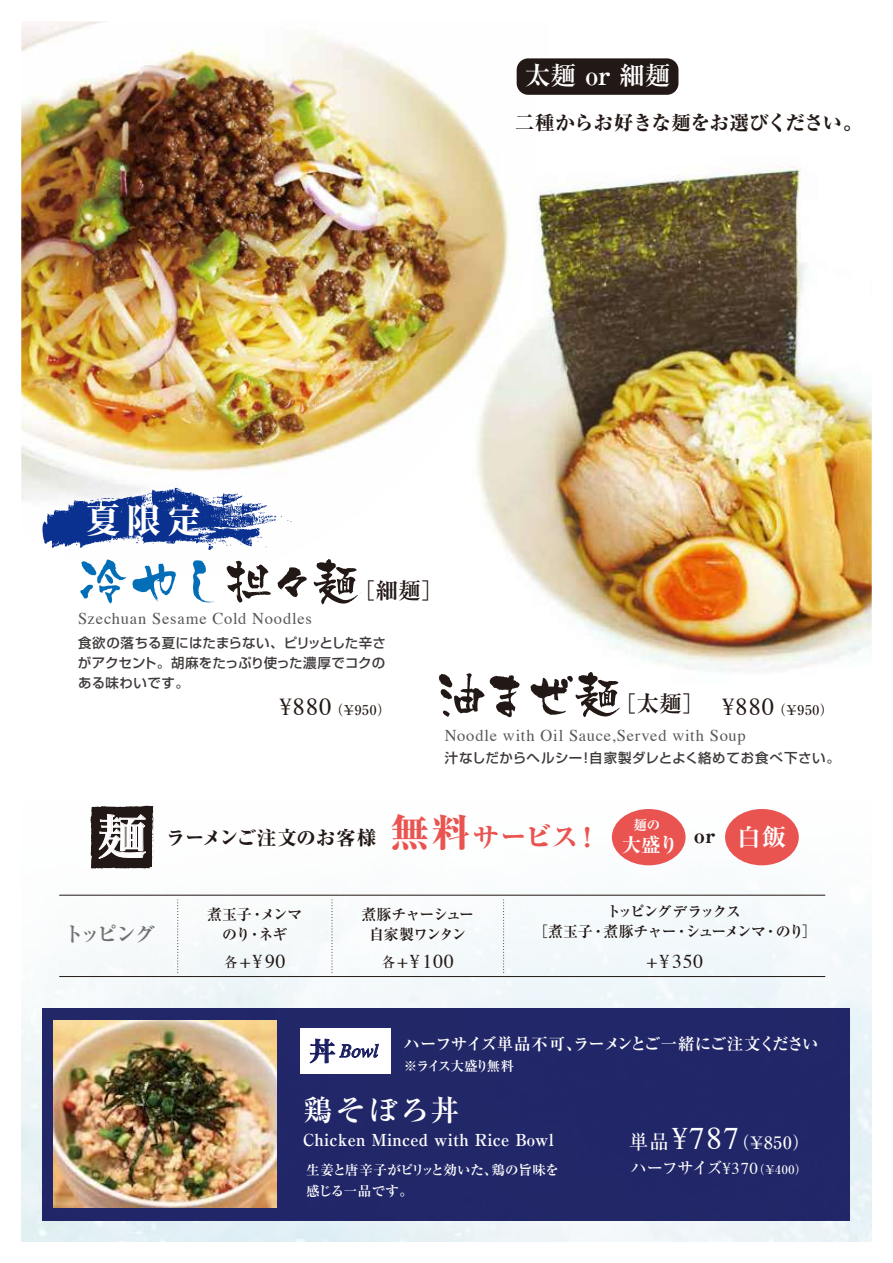
<style>
.page{position:relative;width:893px;height:1263px;background:#fff}
.page>*{position:absolute;margin:0;border:0;box-sizing:border-box;transform-origin:0 0}
.t1{font:50.4px "Kyo Madoka Kana B";letter-spacing:-.11em;color:#036eb8}
.t2{font:50.4px "Kyo Madoka Kana B";color:#221815}
.t3{font:48px "Hira Min Pro W6";color:#fff}
.t4{font:800 34.65px "Ryumin Pro";color:#fff}
.t5{font:700 29.25px "Ryumin Pro";letter-spacing:.11em;color:#fff}
.t6{font:800 27px "Ryumin Pro";color:#ea5450}
.t7{font:700 25.5px "Ryumin Pro";color:#fff}
.t8{font:700 22.5px "Ryumin Pro";color:#221815}
.t9{font:700 21px "Ryumin Pro";letter-spacing:-.14em;color:#727171}
.t10{font:800 19.5px "Ryumin Pro";letter-spacing:-.01em;color:#221815}
.t11{font:19.5px "Times";letter-spacing:.05em;color:#221815}
.t12{font:700 expanded 19.5px "Ryumin Pro";color:#fff}
.t13{font:italic 18.9px "Times";color:#171c61}
.t14{font:500 17.1px "Ryumin Pro";color:#fff}
.t15{font:16.5px "Times";letter-spacing:.045em;color:#595757}
.t16{font:700 16.5px "Ryumin Pro";letter-spacing:-.07em;color:#fff}
.t17{font:700 16.5px "Ryumin Pro";letter-spacing:.01em;color:#fff}
.t18{font:500 16.5px "Ryumin Pro";letter-spacing:-.08em;color:#fff}
.t19{font:700 15px/19.5px "Ryumin Pro";letter-spacing:-.09em;color:#221815;text-align:center}
.t20{font:700 15px/19.5px "Ryumin Pro";letter-spacing:-.07em;color:#221815;text-align:center}
.t21{font:700 15px/19.5px "Ryumin Pro";letter-spacing:-.045em;color:#221815;text-align:center}
.t22{font:500 13.5px/20.2px "Shin Go Pro";letter-spacing:.015em;color:#3e3a39;text-align:justify}
.t23{font:500 13.5px "Shin Go Pro";letter-spacing:.04em;color:#3e3a39}
.t24{font:700 13.5px/20.5px "Ryumin Pro";letter-spacing:-.02em;color:#fff}
.t25{font:500 13.5px "Ryumin Pro";letter-spacing:.05em;color:#221815}
.t26{font:700 13.5px "Ryumin Pro";letter-spacing:-.15em;color:#fff}
.t27{font:700 expanded 13.5px "Ryumin Pro";color:#fff}
.s1{color:#221815}
.s2{font-family:"Times";font-weight:400;font-size:24.3px}
.s3{font-size:39px}
.s4{font-weight:700;font-stretch:expanded;font-size:24px;color:#fff}
.s5{font-family:"Ryumin Pro";font-weight:500;font-size:13.5px}
.s6{font-family:"Hira Min Pro W6";font-style:normal;font-size:26.1px}
.s7{font-size:19.5px}
.s8{font-family:"Times";font-weight:400;font-size:31.35px}
.s9{font-family:"Times";font-weight:400}
.s10{font-size:12px}
</style>
<div class="page">
<img style="left:21px;top:809px;width:851px;height:433px">
<img style="left:530px;top:165px;width:342px;height:507px">
<img style="left:21px;top:21px;width:527px;height:557px">
<div style="left:612px;top:809px;width:74px;height:56px;background:#ea5450;border-radius:50%"></div>
<div style="left:725px;top:809px;width:74px;height:56px;background:#ea5450;border-radius:50%"></div>
<svg style="left:90px;top:805px;width:64px;height:64px;background:#564e4c"></svg>
<hr style="left:60px;top:895px;width:765px;height:1px;background:#221815">
<hr style="left:60px;top:976px;width:765px;height:1px;background:#221815">
<svg style="left:332px;top:900px;width:1px;height:73px"></svg>
<svg style="left:177px;top:900px;width:1px;height:73px"></svg>
<svg style="left:503px;top:900px;width:1px;height:73px"></svg>
<div style="left:517px;top:58px;width:161px;height:37px;background:#221815;border-radius:12px"></div>
<svg style="left:42px;top:487px;width:249px;height:63px"></svg>
<div style="left:43px;top:1008px;width:807px;height:212px;background:#212768"></div>
<img style="left:54px;top:1020px;width:223px;height:187px">
<div style="left:300px;top:1028px;width:91px;height:45px;background:#fff"></div>
<svg style="left:310px;top:1039px;width:69px;height:25px"></svg>
<h3 class="t7" style="left:525px;top:56px;width:147px">太麺 or 細麺</h3>
<p class="t10" style="left:515px;top:107px;width:349px">二種からお好きな麺をお選びください。</p>
<h3 class="t4" style="left:86px;top:493px;width:117px">夏限定</h3>
<h1 class="t1" style="left:78px;top:556px;width:285px">冷やし<span class="s1">担々麺</span></h1>
<h3 class="t8" style="left:353px;top:573px;width:92px">［細麺］</h3>
<p class="t15" style="left:78px;top:603px;width:235px">Szechuan Sesame Cold Noodles</p>
<p class="t22" style="left:78px;top:631px;width:310px">食欲の落ちる夏にはたまらない、ピリッとした辛さがアクセント。胡麻をたっぷり使った濃厚でコクのある味わいです。</p>
<p class="t25" style="left:280px;top:699px;width:113px"><span class="s2">¥880</span>（¥950）</p>
<h1 class="t2" style="left:436px;top:669px;width:189px">油まぜ麺</h1>
<h3 class="t8" style="left:614px;top:686px;width:92px">［太麺］</h3>
<p class="t25" style="left:722px;top:699px;width:113px"><span class="s2">¥880</span>（¥950）</p>
<p class="t15" style="left:445px;top:720px;width:302px">Noodle with Oil Sauce,Served with Soup</p>
<p class="t23" style="left:445px;top:746px;width:397px">汁なしだからヘルシー！自家製ダレとよく絡めてお食べ下さい。</p>
<h2 class="t3" style="left:98px;top:794px;width:50px">麺</h2>
<h3 class="t6" style="left:390px;top:815px;width:212px"><span class="s3">無料</span>サービス！</h3>
<p class="t27" style="left:633px;top:814px;width:29px">麺の</p>
<p class="t10" style="left:166px;top:823px;width:211px">ラーメンご注文のお客様</p>
<p class="t12" style="left:621px;top:829px;width:59px">大盛り</p>
<p class="t10" style="left:694px;top:820px;width:94px">or <span class="s4">白飯</span></p>
<p class="t9" style="left:63px;top:917px;width:94px">トッピング</p>
<p class="t21" style="left:207px;top:904px;width:97px">煮玉子・メンマのり・ネギ</p>
<p class="t11" style="left:224px;top:943px;width:63px"><span class="s5">各</span>+¥90</p>
<p class="t20" style="left:361px;top:904px;width:114px">煮豚チャーシュー自家製ワンタン</p>
<p class="t11" style="left:382px;top:943px;width:74px"><span class="s5">各</span>+¥100</p>
<p class="t19" style="left:533px;top:901px;width:285px">トッピングデラックス<br>［煮玉子・煮豚チャー・シューメンマ・のり］</p>
<p class="t11" style="left:647px;top:943px;width:58px">+¥350</p>
<p class="t13" style="left:309px;top:1034px;width:71px"><span class="s6">丼</span> Bowl</p>
<p class="t16" style="left:404px;top:1030px;width:416px">ハーフサイズ単品不可、ラーメンとご一緒にご注文ください</p>
<p class="t26" style="left:404px;top:1055px;width:112px">※ライス大盛り無料</p>
<h3 class="t5" style="left:303px;top:1086px;width:158px">鶏そぼろ丼</h3>
<p class="t17" style="left:303px;top:1127px;width:252px">Chicken Minced with Rice Bowl</p>
<p class="t14" style="left:629px;top:1129px;width:182px"><span class="s7">単品</span><span class="s8">¥787</span>（¥850）</p>
<p class="t18" style="left:630px;top:1154px;width:178px">ハーフサイズ<span class="s9">¥370</span><span class="s10">（¥400）</span></p>
<p class="t24" style="left:306px;top:1159px;width:254px">生姜と唐辛子がピリッと効いた、鶏の旨味を感じる一品です。</p>
</div>
